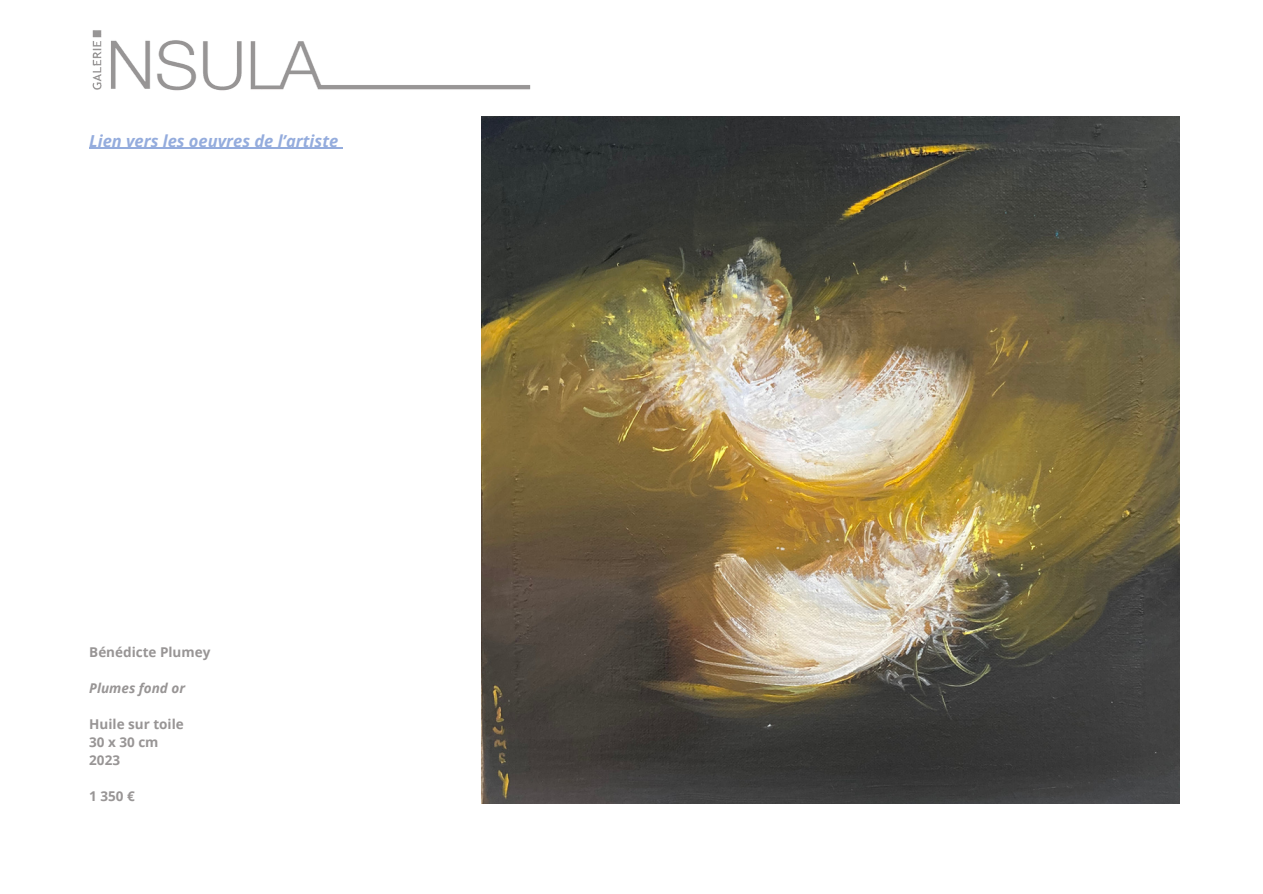
<style>
.page{position:relative;width:1263px;height:894px;background:#fff}
.page>*{position:absolute;margin:0;border:0;box-sizing:border-box;transform-origin:0 0}
.t1{font:italic 700 16.5px "Open Sans";color:#94acdd}
.t2{font:700 13.5px "Open Sans";color:#989595}
.t3{font:italic 700 13.5px "Open Sans";color:#989595}
</style>
<div class="page">
<img style="left:92px;top:30px;width:439px;height:61px">
<img style="left:481px;top:117px;width:698px;height:686px">
<hr style="left:89px;top:148px;width:249px;height:1px;background:#94acdd">
<p class="t1" style="left:89px;top:129px;width:250px">Lien vers les oeuvres de l’artiste</p>
<p class="t2" style="left:89px;top:642px;width:123px">Bénédicte Plumey</p>
<p class="t3" style="left:89px;top:678px;width:97px">Plumes fond or</p>
<p class="t2" style="left:89px;top:714px;width:96px">Huile sur toile</p>
<p class="t2" style="left:89px;top:732px;width:71px">30 x 30 cm</p>
<p class="t2" style="left:89px;top:750px;width:32px">2023</p>
<p class="t2" style="left:89px;top:786px;width:47px">1 350 €</p>
</div>
